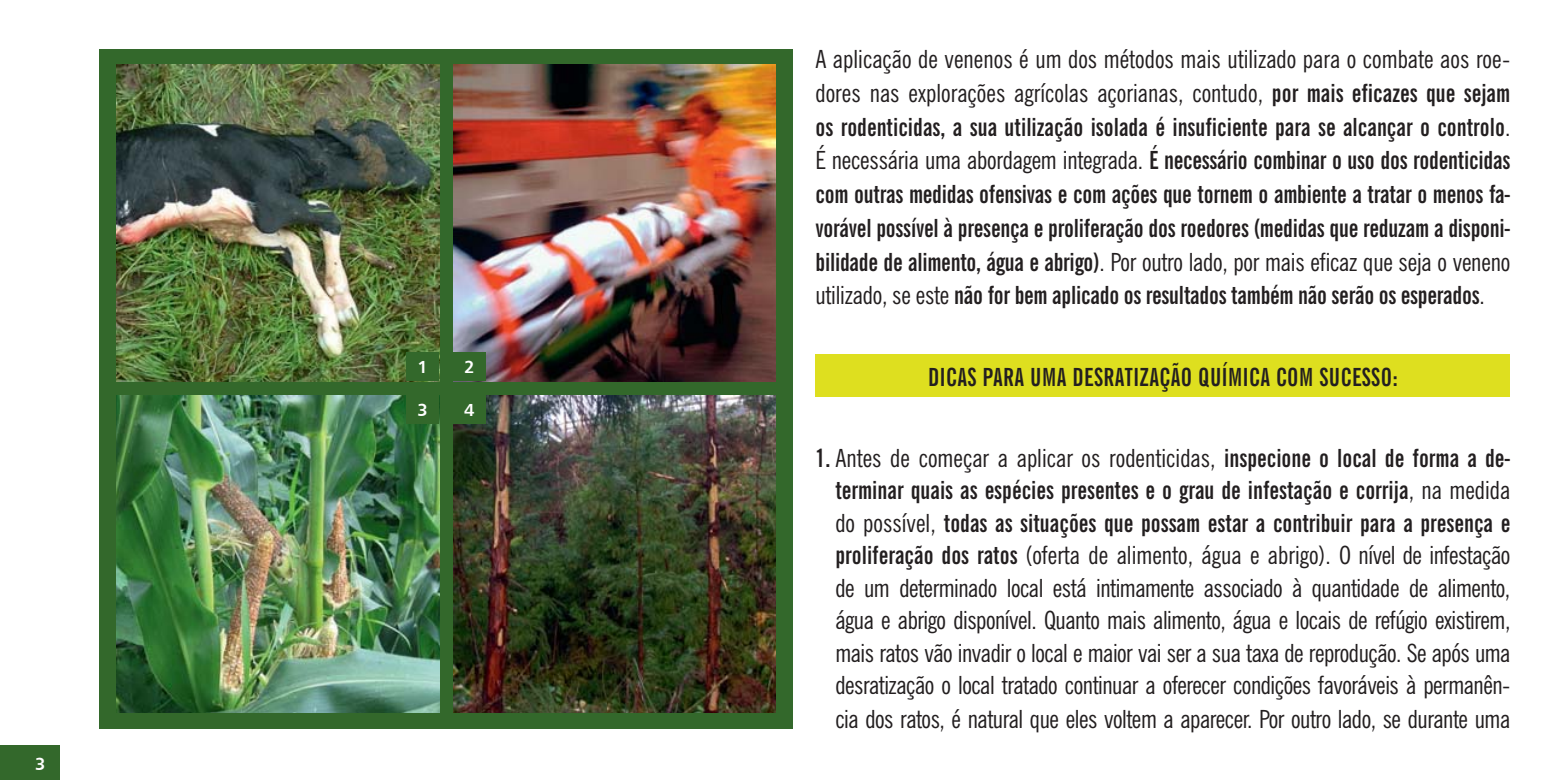
<style>
.page{position:relative;width:1560px;height:780px;background:#fff}
.page>*{position:absolute;margin:0;border:0;box-sizing:border-box;transform-origin:0 0}
.t1{font:condensed 25px/32.8px "News Gothic BT";letter-spacing:-.02em;color:#231f20;text-align:justify}
.t2{font:700 extra-condensed 25px/33.8px "News Gothic BT";letter-spacing:-.01em;color:#231f20;text-align:justify}
.t3{font:700 extra-condensed 25px "News Gothic BT";letter-spacing:.02em;color:#231f20}
.t4{font:17.5px "Humanist 777 BT Bold B";color:#fff}
.s1{font-weight:400;font-stretch:condensed}
.s2{font-weight:700;font-stretch:extra-condensed}
</style>
<div class="page">
<div style="left:0;top:745px;width:59px;height:35px;background:#33682b"></div>
<div style="left:815px;top:354px;width:694px;height:42px;background:#dedf1f"></div>
<div style="left:99px;top:50px;width:693px;height:679px;background:#33682b"></div>
<img style="left:117px;top:64px;width:322px;height:317px">
<img style="left:453px;top:64px;width:322px;height:317px">
<img style="left:117px;top:395px;width:322px;height:317px">
<img style="left:453px;top:395px;width:322px;height:317px">
<div style="left:406px;top:352px;width:33px;height:29px;background:#33682b"></div>
<div style="left:453px;top:352px;width:32px;height:29px;background:#33682b"></div>
<div style="left:406px;top:395px;width:33px;height:29px;background:#33682b"></div>
<div style="left:453px;top:395px;width:32px;height:29px;background:#33682b"></div>
<p class="t4" style="left:35px;top:752px;width:12px">3</p>
<p class="t4" style="left:417px;top:356px;width:12px">1</p>
<p class="t4" style="left:464px;top:356px;width:12px">2</p>
<p class="t4" style="left:417px;top:399px;width:12px">3</p>
<p class="t4" style="left:464px;top:399px;width:12px">4</p>
<p class="t2" style="left:815px;top:45px;width:696px"><span class="s1">A aplicação de venenos é um dos métodos mais utilizado para o combate aos roe&shy;dores nas explorações agrícolas açorianas, contudo,</span> por mais eficazes que sejam os rodenticidas, a sua utilização isolada é insuficiente para se alcançar o controlo<span class="s1">.<br>É necessária uma abordagem integrada.</span> É necessário combinar o uso dos rodenticidas com outras medidas ofensivas e com ações que tornem o ambiente a tratar o menos fa&shy;vorável possível à presença e proliferação dos roedores (medidas que reduzam a disponi&shy;bilidade de alimento, água e abrigo)<span class="s1">. Por outro lado, por mais eficaz que seja o veneno utilizado, se este</span> não for bem aplicado os resultados também não serão os esperados<span class="s1">.</span></p>
<p class="t3" style="left:928px;top:368px;width:471px">DICAS PARA UMA DESRATIZAÇÃO QUÍMICA COM SUCESSO:</p>
<p class="t1" style="left:835px;top:442px;width:676px;text-indent:-20px"><span class="s2">1.</span> Antes de começar a aplicar os rodenticidas, <span class="s2">inspecione o local de forma a de&shy;terminar quais as espécies presentes e o grau de infestação e corrija</span>, na medida do possível, <span class="s2">todas as situações que possam estar a contribuir para a presença e proliferação dos ratos</span> (oferta de alimento, água e abrigo). O nível de infestação de um determinado local está intimamente associado à quantidade de alimento, água e abrigo disponível. Quanto mais alimento, água e locais de refúgio existirem, mais ratos vão invadir o local e maior vai ser a sua taxa de reprodução. Se após uma desratização o local tratado continuar a oferecer condições favoráveis à permanên&shy;cia dos ratos, é natural que eles voltem a aparecer. Por outro lado, se durante uma</p>
</div>
